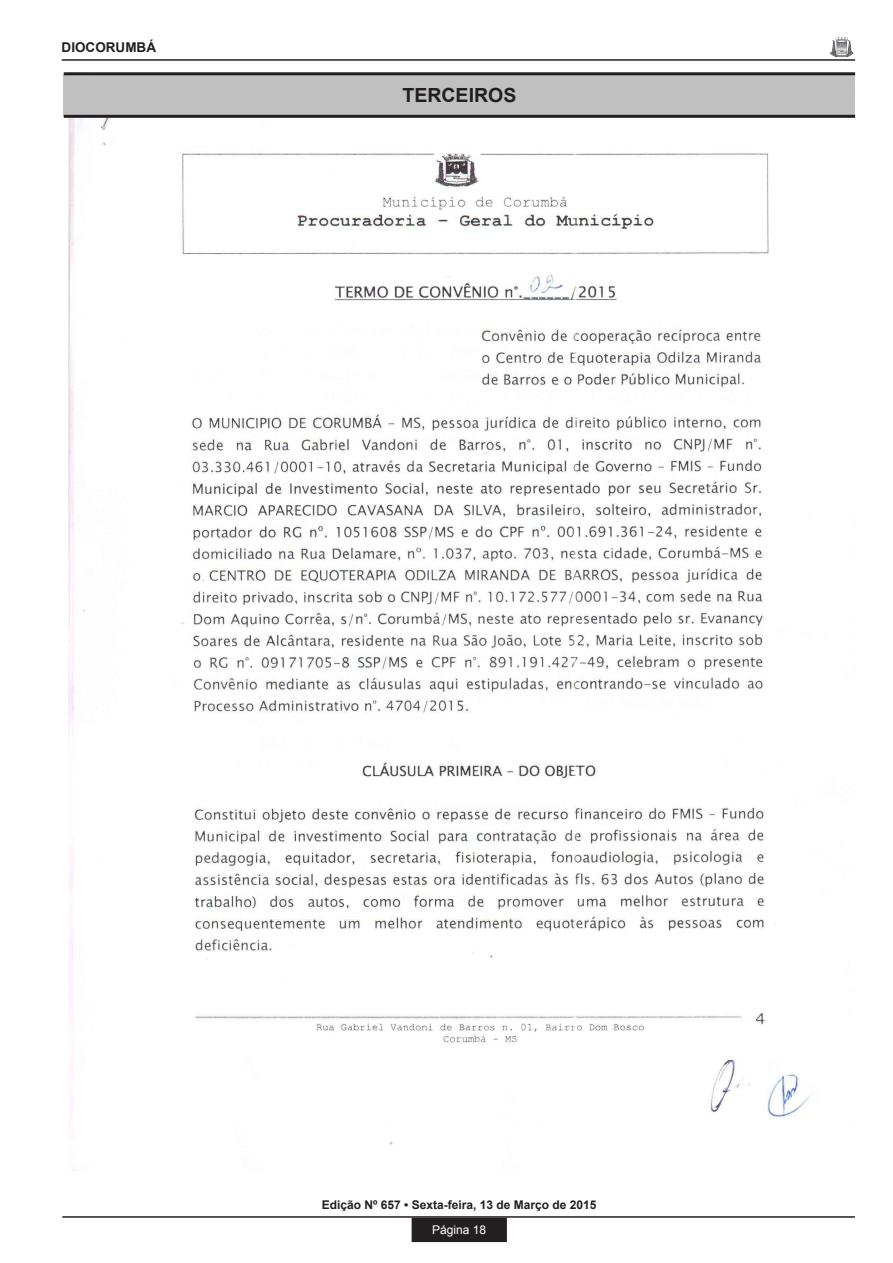
<style>
.page{position:relative;width:893px;height:1263px;background:#fff}
.page>*{position:absolute;margin:0;border:0;box-sizing:border-box;transform-origin:0 0}
.t1{font:700 19.5px "Arial";color:#231f20}
.t2{font:700 13.5px "Arial";color:#231f20}
.t3{font:700 12px "Arial";color:#231f20}
.t4{font:12px "Arial";color:#fff}
</style>
<div class="page">
<div style="left:412px;top:1218px;width:94px;height:23px;background:#231f20"></div>
<div style="left:412px;top:1218px;width:95px;height:24px;border:2px solid #231f20"></div>
<hr style="left:62px;top:1216px;width:793px;height:2px;background:#231f20">
<img style="left:830px;top:36px;width:23px;height:21px">
<hr style="left:62px;top:59px;width:793px;height:2px;background:#231f20">
<img style="left:68px;top:118px;width:744px;height:1053px">
<div style="left:64px;top:74px;width:791px;height:42px;background:#c0c0c0"></div>
<hr style="left:64px;top:72px;width:791px;height:3px;background:#231f20">
<hr style="left:64px;top:115px;width:791px;height:3px;background:#231f20">
<p class="t2" style="left:62px;top:38px;width:96px">DIOCORUMBÁ</p>
<h1 class="t1" style="left:403px;top:82px;width:115px">TERCEIROS</h1>
<p class="t3" style="left:322px;top:1196px;width:276px">Edição Nº 657 • Sexta-feira, 13 de Março de 2015</p>
<p class="t4" style="left:432px;top:1222px;width:56px">Página 18</p>
</div>
